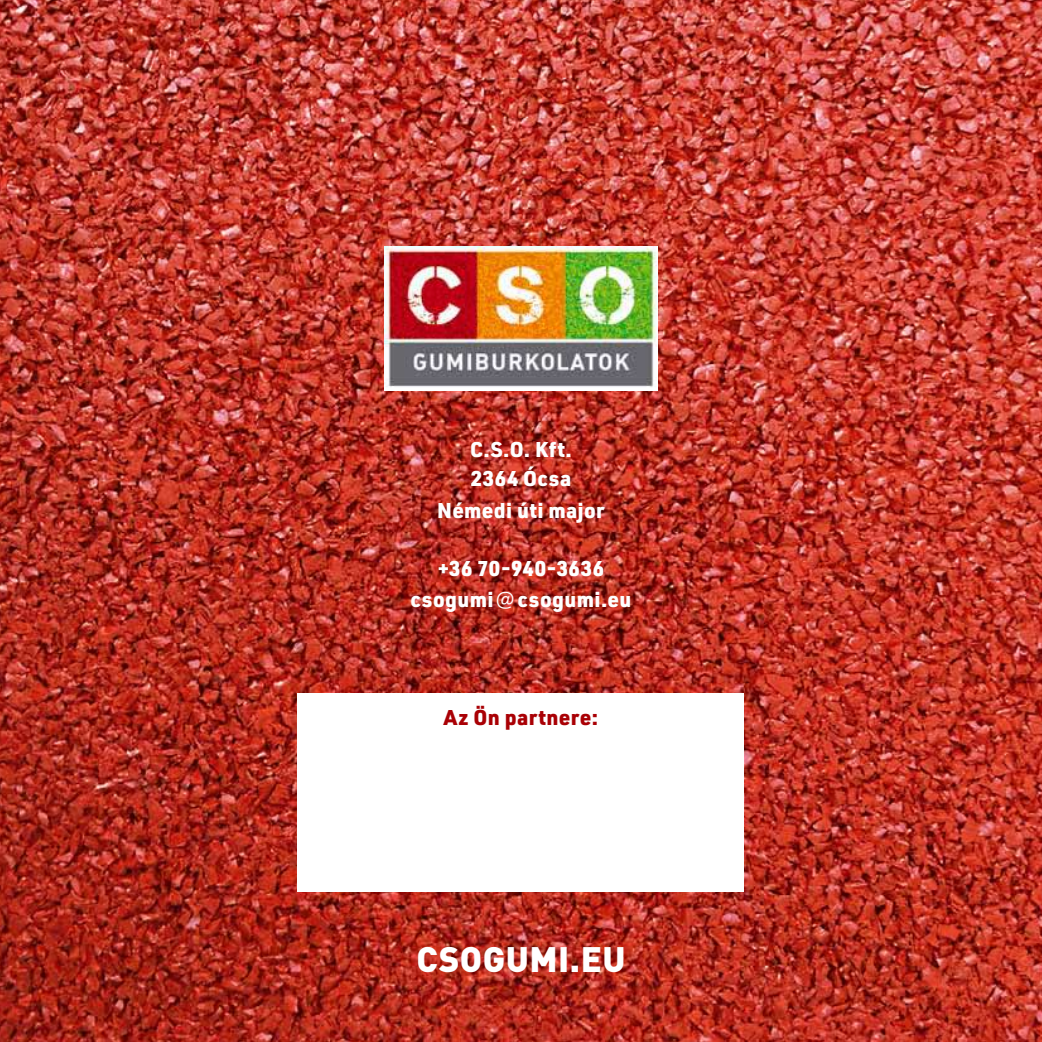
<style>
.page{position:relative;width:1042px;height:1042px;background:#fff}
.page>*{position:absolute;margin:0;border:0;box-sizing:border-box;transform-origin:0 0}
.t1{font:900 35px "DIN";letter-spacing:.01em;color:#fff}
.t2{font:900 21px/30.6px "URWDIN";letter-spacing:.02em;color:#fff;text-align:center}
.t3{font:900 21px "URWDIN";letter-spacing:.02em;color:#a90005}
.s1{font-weight:400}
</style>
<div class="page">
<img style="left:0;top:0;width:1042px;height:1042px">
<img style="left:384px;top:246px;width:273px;height:144px">
<div style="left:298px;top:693px;width:446px;height:198px;background:#fff"></div>
<p class="t2" style="left:437px;top:433px;width:169px">C.S.O. Kft.<br>2364 Ócsa<br>Némedi úti major</p>
<p class="t2" style="left:410px;top:551px;width:222px;line-height:31.5px">+36 70-940-3636 csogumi<span class="s1">@</span>csogumi.eu</p>
<p class="t3" style="left:444px;top:703px;width:156px">Az Ön partnere:</p>
<h1 class="t1" style="left:416px;top:936px;width:211px">CSOGUMI.EU</h1>
</div>
